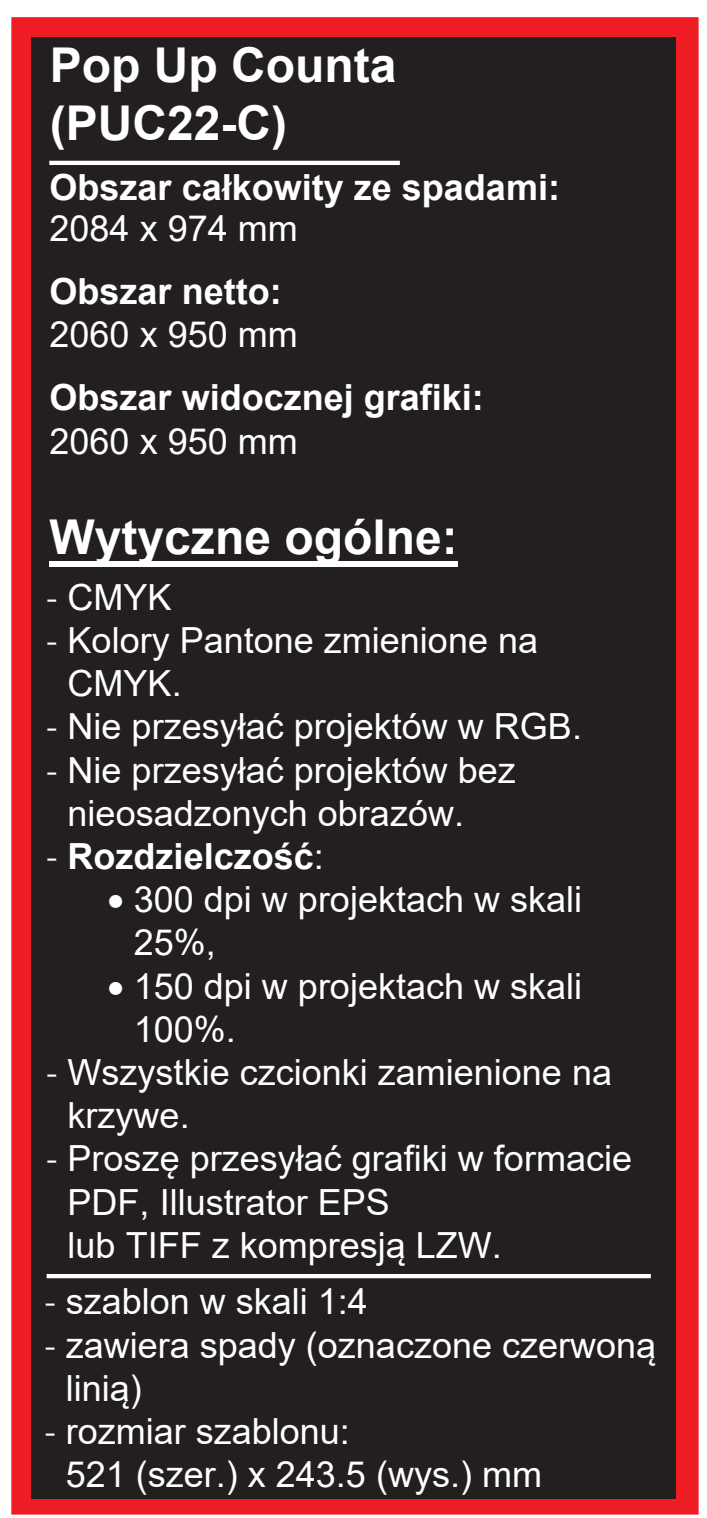
<style>
.page{position:relative;width:707px;height:1518px;background:#fff}
.page>*{position:absolute;margin:0;border:0;box-sizing:border-box;transform-origin:0 0}
.t1{font:700 48px/57.6px "Arial";color:#fff}
.t2{font:36px/43.2px "Arial";color:#fff}
.t3{font:700 36px "Arial";color:#fff}
.s1{font-family:"Swiss 721 BT";font-weight:300}
.s2{font-weight:400}
</style>
<div class="page">
<div style="left:11px;top:17px;width:687px;height:1497px;border:41px solid #ee1d23"></div>
<div style="left:31px;top:37px;width:644px;height:1461px;background:#231f20"></div>
<div style="left:50px;top:561px;width:408px;height:5px;background:#fff"></div>
<hr style="left:49px;top:161px;width:351px;height:4px;background:#fff">
<div style="left:47px;top:1273px;width:603px;height:5px;background:#fff"></div>
<h1 class="t1" style="left:50px;top:37px;width:348px">Pop Up Counta (PUC22-C)</h1>
<p class="t3" style="left:50px;top:162px;width:512px">Obszar całkowity ze spadami:</p>
<p class="t2" style="left:50px;top:206px;width:250px">2084 x 974 mm</p>
<p class="t3" style="left:50px;top:266px;width:234px">Obszar netto:</p>
<p class="t2" style="left:50px;top:313px;width:250px">2060 x 950 mm</p>
<p class="t3" style="left:50px;top:372px;width:436px">Obszar widocznej grafiki:</p>
<p class="t2" style="left:50px;top:419px;width:250px">2060 x 950 mm</p>
<h1 class="t1" style="left:50px;top:509px;width:410px">Wytyczne ogólne:</h1>
<p class="t2" style="left:46px;top:575px;width:127px"><span class="s1">-</span> CMYK</p>
<p class="t2" style="left:68px;top:618px;width:472px;text-indent:-21px"><span class="s1">-</span> Kolory Pantone zmienione na<br>CMYK.</p>
<p class="t2" style="left:46px;top:705px;width:537px"><span class="s1">-</span> Nie przesyłać projektów w RGB.</p>
<p class="t2" style="left:68px;top:748px;width:450px;text-indent:-21px"><span class="s1">-</span> Nie przesyłać projektów bez nieosadzonych obrazów.</p>
<p class="t3" style="left:46px;top:831px;width:279px"><span class="s1">-</span> Rozdzielczość<span class="s2">:</span></p>
<p class="t2" style="left:134px;top:877px;width:450px;text-indent:-26px">• 300 dpi w projektach w skali<br>25%,</p>
<p class="t2" style="left:134px;top:964px;width:450px;text-indent:-26px">• 150 dpi w projektach w skali<br>100%.</p>
<p class="t2" style="left:68px;top:1050px;width:546px;text-indent:-21px"><span class="s1">-</span> Wszystkie czcionki zamienione na krzywe.</p>
<p class="t2" style="left:68px;top:1137px;width:566px;text-indent:-21px"><span class="s1">-</span> Proszę przesyłać grafiki w formacie<br>PDF, Illustrator EPS<br>lub TIFF z kompresją LZW.</p>
<p class="t2" style="left:44px;top:1279px;width:325px"><span class="s1">-</span> szablon w skali 1:4</p>
<p class="t2" style="left:66px;top:1323px;width:592px;text-indent:-21px"><span class="s1">-</span> zawiera spady (oznaczone czerwoną linią)</p>
<p class="t2" style="left:66px;top:1409px;width:478px;text-indent:-21px"><span class="s1">-</span> rozmiar szablonu:<br>521 (szer.) x 243.5 (wys.) mm</p>
</div>
